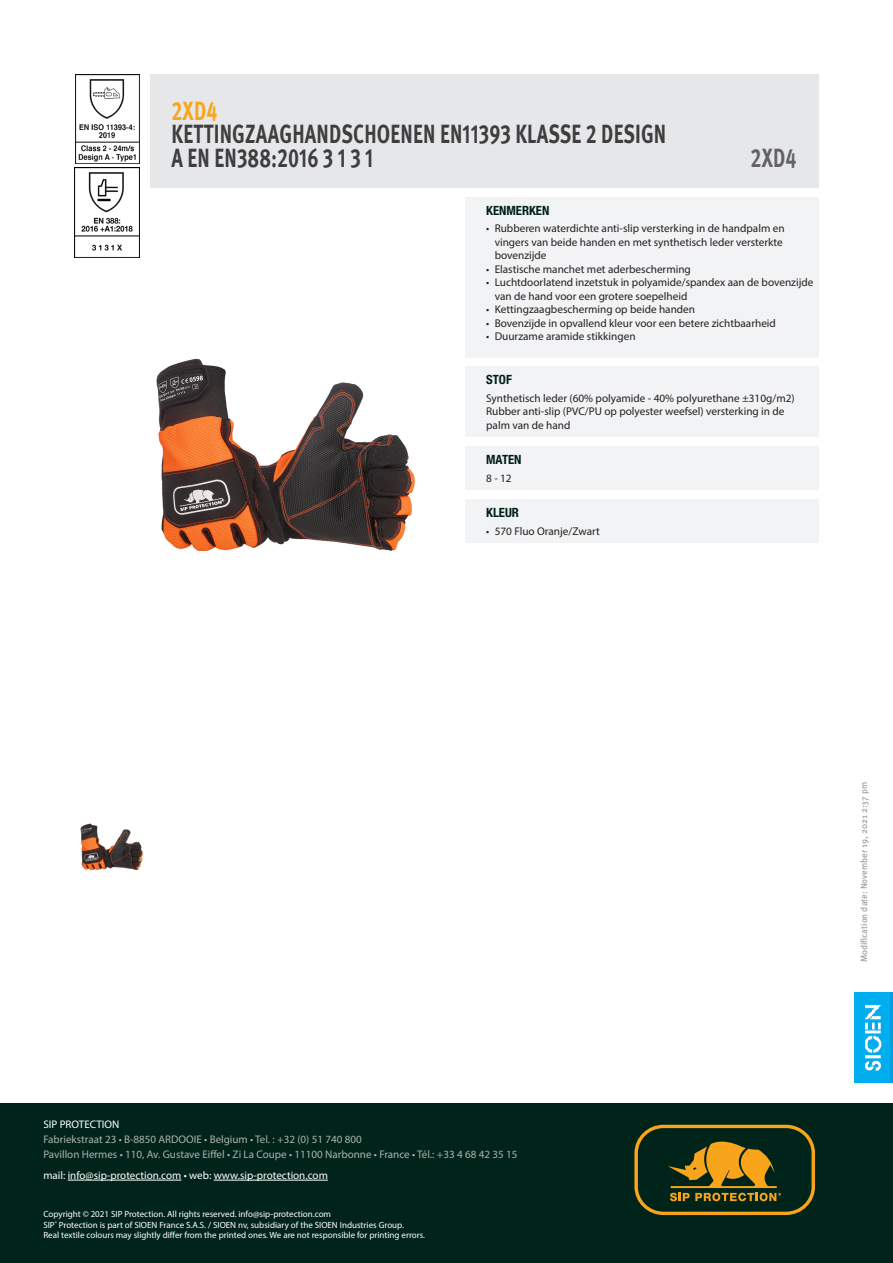
<style>
.page{position:relative;width:893px;height:1263px;background:#fff}
.page>*{position:absolute;margin:0;border:0;box-sizing:border-box;transform-origin:0 0}
.product_h2{font:700 26.25px/23.4px "Meta Pro";letter-spacing:.01em;color:#3e3e3f;scale:.74 1}
.product_h1{font:700 26.25px "Meta Pro";color:#f9a51b;scale:.74 1}
.product_ref{font:700 26.25px "Meta Pro";color:#636366;scale:.74 1}
.product_h3{font:700 condensed 12.75px "Helvetica Neue LT Std";color:#002118}
.product_p{font:11.25px/13.5px "Myriad Pro";color:#231f20}
.t1{font:11.1px/15px "Myriad Pro";color:#adb2ac}
.t2{font:11.1px "Myriad Pro";color:#fff}
.t3{font:9px/10.5px "Myriad Pro";color:#fff}
.t4{font:9px "Meta Pro";color:#939598}
</style>
<div class="page">
<div style="left:0;top:1103px;width:893px;height:160px;background:#00241a"></div>
<svg style="left:634px;top:1125px;width:181px;height:90px"></svg>
<hr style="left:68px;top:1180px;width:113px;height:1px;background:#fff">
<hr style="left:214px;top:1180px;width:114px;height:1px;background:#fff">
<div style="left:854px;top:992px;width:39px;height:90px;background:#009de0"></div>
<img style="left:854px;top:992px;width:36px;height:90px">
<div style="left:150px;top:74px;width:669px;height:114px;background:#e6e7e9"></div>
<div style="left:465px;top:197px;width:354px;height:160px;background:#f2f3f4"></div>
<div style="left:465px;top:366px;width:354px;height:71px;background:#f2f3f4"></div>
<div style="left:465px;top:446px;width:354px;height:44px;background:#f2f3f4"></div>
<div style="left:465px;top:499px;width:354px;height:44px;background:#f2f3f4"></div>
<img style="left:80px;top:823px;width:63px;height:48px">
<img style="left:75px;top:74px;width:65px;height:90px">
<img style="left:75px;top:168px;width:64px;height:89px">
<img style="left:92px;top:174px;width:323px;height:377px">
<p class="product_h1" style="left:171px;top:90px;width:63px">2XD4</p>
<p class="product_h2" style="left:171px;top:121px;width:670px">KETTINGZAAGHANDSCHOENEN EN11393 KLASSE 2 DESIGN<br>A EN EN388:2016 3 1 3 1</p>
<p class="product_ref" style="left:750px;top:137px;width:63px">2XD4</p>
<p class="product_h3" style="left:486px;top:202px;width:65px">KENMERKEN</p>
<p class="product_p" style="left:495px;top:222px;width:291px;text-indent:-9px">• Rubberen waterdichte anti-slip versterking in de handpalm en vingers van beide handen en met synthetisch leder versterkte bovenzijde</p>
<p class="product_p" style="left:486px;top:262px;width:206px">• Elastische manchet met aderbescherming</p>
<p class="product_p" style="left:495px;top:276px;width:320px;text-indent:-9px">• Luchtdoorlatend inzetstuk in polyamide/spandex aan de bovenzijde van de hand voor een grotere soepelheid</p>
<p class="product_p" style="left:486px;top:303px;width:211px">• Kettingzaagbescherming op beide handen</p>
<p class="product_p" style="left:486px;top:316px;width:291px">• Bovenzijde in opvallend kleur voor een betere zichtbaarheid</p>
<p class="product_p" style="left:486px;top:330px;width:151px">• Duurzame aramide stikkingen</p>
<p class="product_h3" style="left:486px;top:372px;width:27px">STOF</p>
<p class="product_p" style="left:486px;top:391px;width:310px">Synthetisch leder (60% polyamide - 40% polyurethane ±310g/m2)</p>
<p class="product_p" style="left:486px;top:404px;width:300px">Rubber anti-slip (PVC/PU op polyester weefsel) versterking in de palm van de hand</p>
<p class="product_h3" style="left:486px;top:452px;width:37px">MATEN</p>
<p class="product_p" style="left:486px;top:471px;width:27px">8 - 12</p>
<p class="product_h3" style="left:486px;top:504px;width:34px">KLEUR</p>
<p class="product_p" style="left:486px;top:524px;width:115px">• 570 Fluo Oranje/Zwart</p>
<p class="t2" style="left:43px;top:1117px;width:78px">SIP PROTECTION</p>
<p class="t1" style="left:43px;top:1131px;width:475px">Fabriekstraat 23 • B-8850 ARDOOIE • Belgium • Tel. : +32 (0) 51 740 800<br>Pavillon Hermes • 110, Av. Gustave Eiffel • Zi La Coupe • 11100 Narbonne • France • Tél.: +33 4 68 42 35 15</p>
<p class="t2" style="left:43px;top:1168px;width:286px">mail: info@sip-protection.com • web: www.sip-protection.com</p>
<p class="t3" style="left:43px;top:1209px;width:383px">Copyright © 2021 SIP Protection. All rights reserved. info@sip-protection.com<br>SIP<sup>®</sup> Protection is part of SIOEN France S.A.S. / SIOEN nv, subsidiary of the SIOEN Industries Group.<br>Real textile colours may slightly differ from the printed ones. We are not responsible for printing errors.</p>
<p class="t4" style="left:857px;top:962px;width:182px;rotate:-90deg">Modification date: November 19, 2021 2:37 pm</p>
</div>
